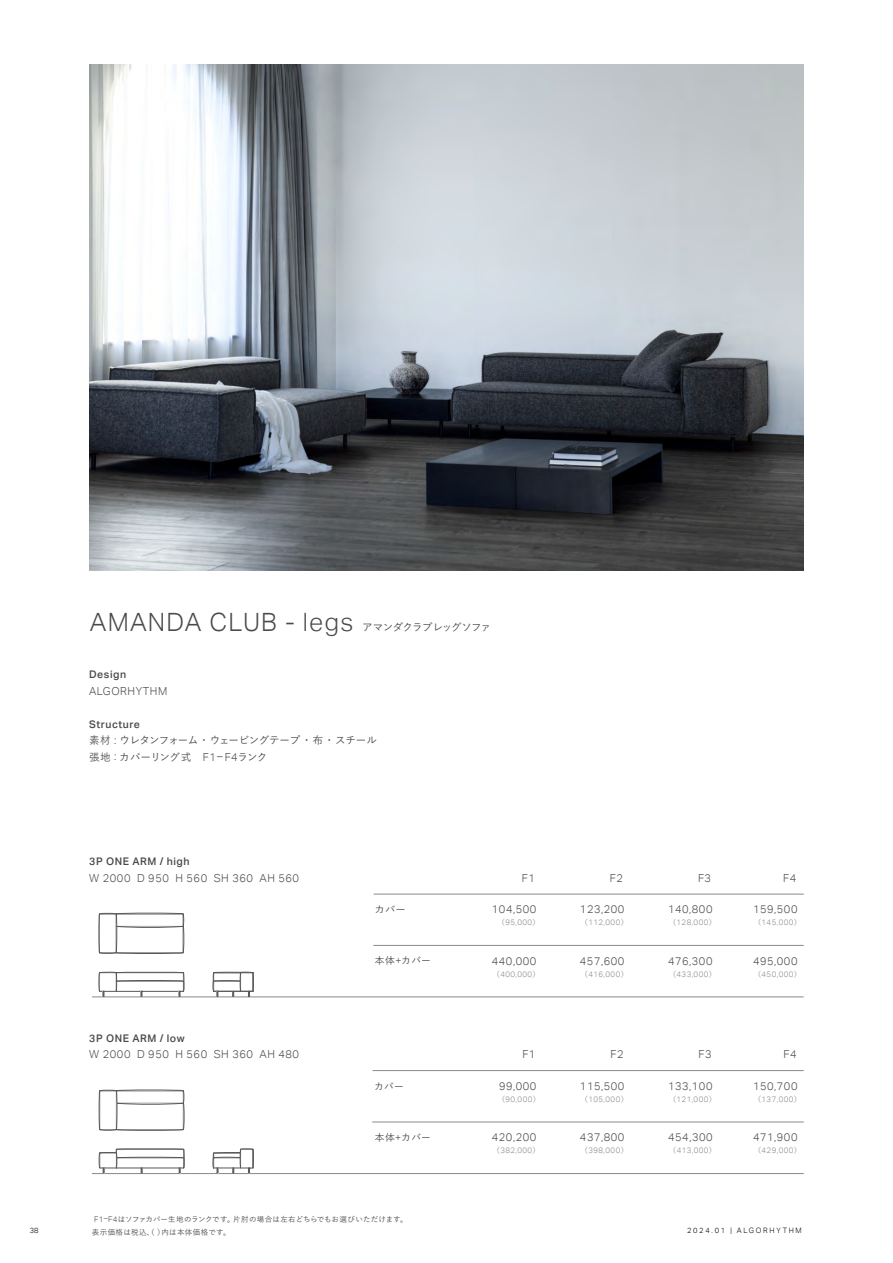
<style>
.page{position:relative;width:893px;height:1263px;background:#fff}
.page>*{position:absolute;margin:0;border:0;box-sizing:border-box;transform-origin:0 0}
.t1{font:300 25.2px "Aktiv Grotesk";letter-spacing:.05em;color:#4c4948}
.t2{font:300 10.95px "Aktiv Grotesk";letter-spacing:.05em;color:#4c4948}
.t3{font:500 10.5px/16.5px "Yu Go";letter-spacing:-.05em;color:#4c4948}
.t4{font:500 10.5px "Aktiv Grotesk";letter-spacing:.05em;color:#4c4948}
.t5{font:500 9.75px "Yu Go";letter-spacing:.04em;color:#4c4948}
.t6{font:500 9.75px "Yu Go";letter-spacing:.04em;color:#4c4948;scale:1.06 1}
.t7{font:300 7.8px "Aktiv Grotesk";letter-spacing:.05em;color:#898989}
.t8{font:500 7.5px/13.5px "Yu Go";letter-spacing:.035em;color:#4c4948}
.t9{font:300 7.5px "Aktiv Grotesk";letter-spacing:.23em;color:#000}
.s1{font-family:"Yu Go";font-weight:500;font-size:10.5px}
.s2{font-family:"Aktiv Grotesk";font-weight:300;font-size:10.95px}
.s3{font-family:"Yu Go";font-weight:500;font-size:7.5px}
.s4{font-family:"Aktiv Grotesk";font-weight:300;font-size:10.2px}
.s5{font-family:"Aktiv Grotesk";font-weight:300;font-size:7.8px}
</style>
<div class="page">
<img style="left:89px;top:64px;width:715px;height:506px">
<hr style="left:92px;top:1173px;width:712px;height:1px;background:#898989">
<hr style="left:373px;top:1070px;width:431px;height:1px;background:#898989">
<hr style="left:372px;top:1122px;width:432px;height:1px;background:#898989">
<hr style="left:92px;top:997px;width:712px;height:1px;background:#898989">
<hr style="left:374px;top:894px;width:430px;height:1px;background:#898989">
<hr style="left:373px;top:945px;width:431px;height:1px;background:#898989">
<svg style="left:99px;top:913px;width:85px;height:41px"></svg>
<svg style="left:99px;top:1090px;width:85px;height:40px"></svg>
<svg style="left:99px;top:972px;width:85px;height:25px"></svg>
<svg style="left:213px;top:972px;width:41px;height:25px"></svg>
<svg style="left:99px;top:1149px;width:85px;height:24px"></svg>
<svg style="left:213px;top:1148px;width:41px;height:25px"></svg>
<h1 class="t1" style="left:90px;top:608px;width:403px">AMANDA CLUB - legs <span class="s1">アマンダクラブレッグソファ</span></h1>
<p class="t4" style="left:89px;top:669px;width:38px">Design</p>
<p class="t2" style="left:89px;top:685px;width:80px">ALGORHYTHM</p>
<p class="t4" style="left:89px;top:718px;width:52px">Structure</p>
<p class="t3" style="left:89px;top:731px;width:289px">素材 <span class="s2">:</span> ウレタンフォーム・ウェービングテープ・布・スチール張地 <span class="s2">:</span> カバーリング式　<span class="s2">F1– F4</span>ランク</p>
<p class="t4" style="left:89px;top:855px;width:102px">3P ONE ARM / high</p>
<p class="t2" style="left:89px;top:871px;width:211px">W 2000 D 950 H 560 SH 360 AH 560</p>
<p class="t2" style="left:522px;top:871px;width:15px">F1</p>
<p class="t2" style="left:610px;top:871px;width:15px">F2</p>
<p class="t2" style="left:698px;top:871px;width:15px">F3</p>
<p class="t2" style="left:783px;top:871px;width:15px">F4</p>
<p class="t6" style="left:374px;top:900px;width:31px">カバー</p>
<p class="t2" style="left:492px;top:903px;width:46px">104,500</p>
<p class="t7" style="left:498px;top:918px;width:44px"><span class="s3">（</span>95,000<span class="s3">）</span></p>
<p class="t2" style="left:580px;top:903px;width:46px">123,200</p>
<p class="t7" style="left:581px;top:918px;width:49px"><span class="s3">（</span>112,000<span class="s3">）</span></p>
<p class="t2" style="left:668px;top:903px;width:46px">140,800</p>
<p class="t7" style="left:669px;top:918px;width:49px"><span class="s3">（</span>128,000<span class="s3">）</span></p>
<p class="t2" style="left:753px;top:903px;width:46px">159,500</p>
<p class="t7" style="left:754px;top:918px;width:49px"><span class="s3">（</span>145,000<span class="s3">）</span></p>
<p class="t5" style="left:375px;top:952px;width:58px">本体<span class="s4">+</span>カバー</p>
<p class="t2" style="left:492px;top:954px;width:46px">440,000</p>
<p class="t7" style="left:493px;top:969px;width:49px"><span class="s3">（</span>400,000<span class="s3">）</span></p>
<p class="t2" style="left:580px;top:954px;width:46px">457,600</p>
<p class="t7" style="left:581px;top:969px;width:49px"><span class="s3">（</span>416,000<span class="s3">）</span></p>
<p class="t2" style="left:668px;top:954px;width:46px">476,300</p>
<p class="t7" style="left:669px;top:969px;width:49px"><span class="s3">（</span>433,000<span class="s3">）</span></p>
<p class="t2" style="left:753px;top:954px;width:46px">495,000</p>
<p class="t7" style="left:754px;top:969px;width:49px"><span class="s3">（</span>450,000<span class="s3">）</span></p>
<p class="t4" style="left:89px;top:1032px;width:97px">3P ONE ARM / low</p>
<p class="t2" style="left:89px;top:1048px;width:211px">W 2000 D 950 H 560 SH 360 AH 480</p>
<p class="t5" style="left:374px;top:1077px;width:31px">カバー</p>
<p class="t5" style="left:375px;top:1128px;width:58px">本体<span class="s4">+</span>カバー</p>
<p class="t2" style="left:522px;top:1048px;width:15px">F1</p>
<p class="t2" style="left:610px;top:1048px;width:15px">F2</p>
<p class="t2" style="left:698px;top:1048px;width:15px">F3</p>
<p class="t2" style="left:784px;top:1048px;width:15px">F4</p>
<p class="t2" style="left:499px;top:1080px;width:39px">99,000</p>
<p class="t7" style="left:498px;top:1094px;width:44px"><span class="s3">（</span>90,000<span class="s3">）</span></p>
<p class="t2" style="left:492px;top:1131px;width:46px">420,200</p>
<p class="t7" style="left:493px;top:1146px;width:49px"><span class="s3">（</span>382,000<span class="s3">）</span></p>
<p class="t2" style="left:580px;top:1080px;width:46px">115,500</p>
<p class="t7" style="left:581px;top:1094px;width:49px"><span class="s3">（</span>105,000<span class="s3">）</span></p>
<p class="t2" style="left:580px;top:1131px;width:46px">437,800</p>
<p class="t7" style="left:581px;top:1146px;width:49px"><span class="s3">（</span>398,000<span class="s3">）</span></p>
<p class="t2" style="left:668px;top:1080px;width:46px">133,100</p>
<p class="t7" style="left:669px;top:1094px;width:49px"><span class="s3">（</span>121,000<span class="s3">）</span></p>
<p class="t2" style="left:668px;top:1131px;width:46px">454,300</p>
<p class="t7" style="left:669px;top:1146px;width:49px"><span class="s3">（</span>413,000<span class="s3">）</span></p>
<p class="t2" style="left:753px;top:1080px;width:46px">150,700</p>
<p class="t7" style="left:754px;top:1094px;width:49px"><span class="s3">（</span>137,000<span class="s3">）</span></p>
<p class="t2" style="left:753px;top:1131px;width:46px">471,900</p>
<p class="t7" style="left:754px;top:1146px;width:49px"><span class="s3">（</span>429,000<span class="s3">）</span></p>
<p class="t8" style="left:92px;top:1211px;width:317px"><span class="s5">F1–F4</span>はソファカバー生地のランクです。片肘の場合は左右どちらでもお選びいただけます。表示価格は税込、（）内は本体価格です。</p>
<p class="t9" style="left:30px;top:1226px;width:10px">38</p>
<p class="t9" style="left:687px;top:1226px;width:116px">2024.01 | ALGORHYTHM</p>
</div>
